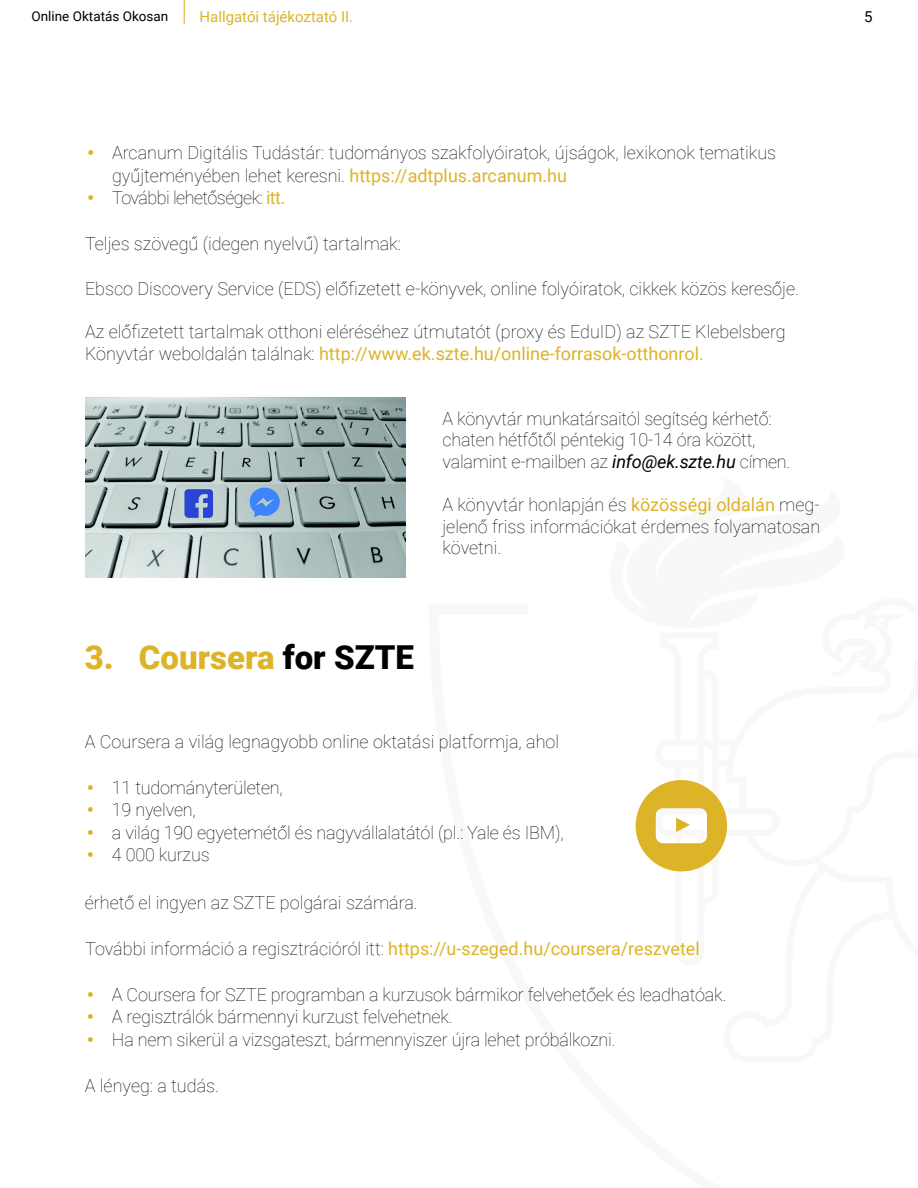
<style>
.page{position:relative;width:918px;height:1188px;background:#fff}
.page>*{position:absolute;margin:0;border:0;box-sizing:border-box;transform-origin:0 0}
.t1{font:900 33px "Roboto";color:#ddb327}
.t2{font:100 18px/21.6px "Roboto";letter-spacing:-.005em;color:#000}
.t3{font:18px "Roboto";color:#ddb327}
.t4{font:100 18px "Roboto";letter-spacing:-.03em;color:#000}
.t5{font:15px "Roboto";color:#ddb327}
.t6{font:15px "Roboto";color:#000}
.t7{font:13.5px "Roboto";color:#000}
.s1{font-family:"Frutiger Next LTW1 G";font-weight:400;font-size:21px;color:#ddb327}
.s2{font-weight:400;color:#ddb327}
.s3{font-weight:400;font-style:italic}
.s4{color:#000}
.s5{font-weight:100;color:#000}
</style>
<div class="page">
<svg style="left:184px;top:0;width:1px;height:24px"></svg>
<img style="left:85px;top:397px;width:321px;height:181px">
<svg style="left:636px;top:780px;width:91px;height:91px"></svg>
<p class="t7" style="left:32px;top:7px;width:138px">Online Oktatás Okosan</p>
<p class="t5" style="left:200px;top:6px;width:155px">Hallgatói tájékoztató II.</p>
<p class="t6" style="left:864px;top:6px;width:10px">5</p>
<p class="t2" style="left:112px;top:141px;width:666px;line-height:22.5px;text-indent:-27px"><span class="s1">•</span> Arcanum Digitális Tudástár: tudományos szakfolyóiratok, újságok, lexikonok tematikus gyűjteményében lehet keresni. <span class="s2">https://adtplus.arcanum.hu</span></p>
<p class="t4" style="left:85px;top:185px;width:202px"><span class="s1">•</span> További lehetőségek: <span class="s2">itt.</span></p>
<p class="t2" style="left:85px;top:232px;width:317px">Teljes szövegű (idegen nyelvű) tartalmak:</p>
<p class="t2" style="left:85px;top:277px;width:716px">Ebsco Discovery Service (EDS) előfizetett e-könyvek, online folyóiratok, cikkek közös keresője.</p>
<p class="t2" style="left:85px;top:321px;width:702px">Az előfizetett tartalmak otthoni eléréséhez útmutatót (proxy és EduID) az SZTE Klebelsberg<br>Könyvtár weboldalán találnak: <span class="s2">http://www.ek.szte.hu/online-forrasok-otthonrol.</span></p>
<p class="t2" style="left:442px;top:407px;width:350px">A könyvtár munkatársaitól segítség kérhető: chaten hétfőtől péntekig 10-14 óra között, valamint e-mailben az <span class="s3">info@ek.szte.hu</span> címen.</p>
<p class="t2" style="left:442px;top:493px;width:379px;text-align:justify">A könyvtár honlapján és <span class="s2">közösségi oldalán</span> meg&shy;jelenő friss információkat érdemes folyamatosan követni.</p>
<h1 class="t1" style="left:85px;top:634px;width:331px">3. Coursera <span class="s4">for SZTE</span></h1>
<p class="t2" style="left:85px;top:730px;width:476px">A Coursera a világ legnagyobb online oktatási platformja, ahol</p>
<p class="t2" style="left:85px;top:776px;width:200px"><span class="s1">•</span> 11 tudományterületen,</p>
<p class="t2" style="left:85px;top:798px;width:113px"><span class="s1">•</span> 19 nyelven,</p>
<p class="t2" style="left:85px;top:821px;width:480px"><span class="s1">•</span> a világ 190 egyetemétől és nagyvállalatától (pl.: Yale és IBM),</p>
<p class="t2" style="left:85px;top:843px;width:126px"><span class="s1">•</span> 4 000 kurzus</p>
<p class="t2" style="left:85px;top:891px;width:334px">érhető el ingyen az SZTE polgárai számára.</p>
<p class="t3" style="left:85px;top:936px;width:616px"><span class="s5">További információ a regisztrációról itt:</span> https://u-szeged.hu/coursera/reszvetel</p>
<p class="t2" style="left:85px;top:983px;width:643px"><span class="s1">•</span> A Coursera for SZTE programban a kurzusok bármikor felvehetőek és leadhatóak.</p>
<p class="t2" style="left:85px;top:1006px;width:369px"><span class="s1">•</span> A regisztrálók bármennyi kurzust felvehetnek.</p>
<p class="t2" style="left:85px;top:1028px;width:532px"><span class="s1">•</span> Ha nem sikerül a vizsgateszt, bármennyiszer újra lehet próbálkozni.</p>
<p class="t2" style="left:85px;top:1074px;width:136px">A lényeg: a tudás.</p>
</div>
